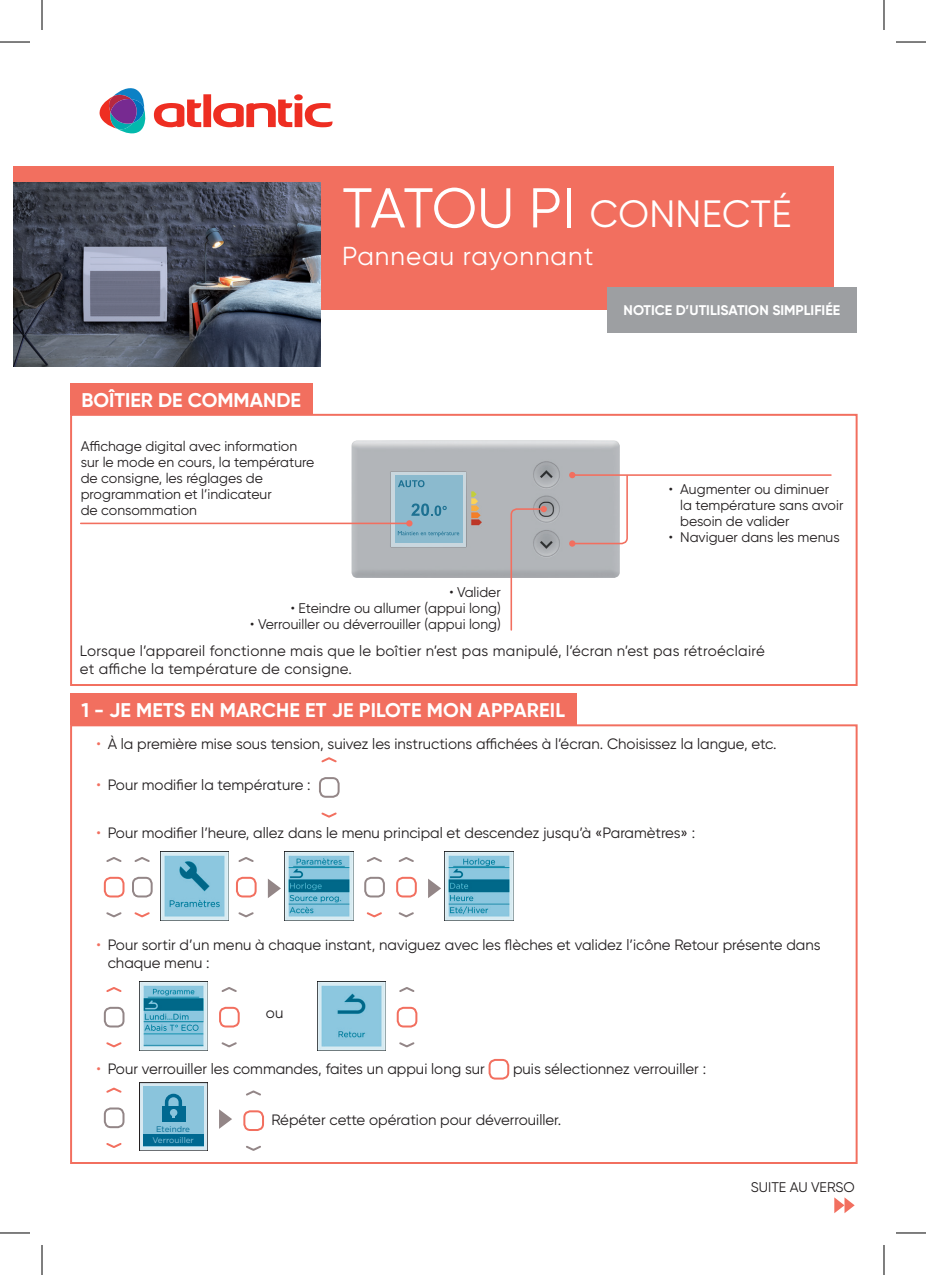
<style>
.page{position:relative;width:926px;height:1275px;background:#fff}
.page>*{position:absolute;margin:0;border:0;box-sizing:border-box;transform-origin:0 0}
.t1{font:38px "Gilroy";letter-spacing:.01em;color:#fff}
.t2{font:26px "Gilroy";letter-spacing:.04em;color:#fff}
.t3{font:700 19.8px "Gilroy";letter-spacing:.005em;color:#fff}
.t4{font:15px/18px "Gilroy";color:#231f20}
.t5{font:15px/18px "Gilroy";letter-spacing:.02em;color:#231f20}
.t6{font:14px/16px "Gilroy";color:#231f20}
.t7{font:700 14px "Gilroy";color:#fff}
.t8{font:8.2px "Gotham";color:#8ac4dc}
.t9{font:8.2px "Gotham";color:#006991}
.s1{font-size:56px}
.s2{color:#f26f5f}
</style>
<div class="page">
<div style="left:14px;top:166px;width:820px;height:144px;background:#f26f5f"></div>
<img style="left:14px;top:183px;width:307px;height:184px">
<svg style="left:100px;top:88px;width:46px;height:45px"></svg>
<svg style="left:154px;top:94px;width:178px;height:33px"></svg>
<div style="left:70px;top:414px;width:788px;height:272px;border:2px solid #f26f5f"></div>
<div style="left:70px;top:694px;width:506px;height:31px;background:#f26f5f"></div>
<div style="left:70px;top:383px;width:242px;height:31px;background:#f26f5f"></div>
<svg style="left:834px;top:1197px;width:21px;height:16px"></svg>
<div style="left:607px;top:287px;width:250px;height:45px;background:#9d9fa2"></div>
<svg style="left:106px;top:857px;width:16px;height:5px"></svg>
<svg style="left:106px;top:912px;width:16px;height:6px"></svg>
<div style="left:104px;top:877px;width:20px;height:20px;border:2px solid #f26f5f;border-radius:6px"></div>
<svg style="left:134px;top:857px;width:16px;height:5px"></svg>
<svg style="left:134px;top:912px;width:16px;height:6px"></svg>
<div style="left:132px;top:877px;width:21px;height:20px;border:2px solid #938687;border-radius:6px"></div>
<img style="left:160px;top:852px;width:68px;height:68px">
<svg style="left:238px;top:857px;width:16px;height:5px"></svg>
<svg style="left:238px;top:912px;width:16px;height:6px"></svg>
<div style="left:236px;top:877px;width:21px;height:20px;border:2px solid #f26f5f;border-radius:6px"></div>
<svg style="left:268px;top:879px;width:13px;height:19px"></svg>
<img style="left:285px;top:852px;width:68px;height:68px">
<svg style="left:367px;top:857px;width:15px;height:5px"></svg>
<svg style="left:366px;top:912px;width:16px;height:6px"></svg>
<div style="left:364px;top:877px;width:21px;height:20px;border:2px solid #938687;border-radius:6px"></div>
<svg style="left:398px;top:857px;width:16px;height:5px"></svg>
<svg style="left:398px;top:912px;width:16px;height:6px"></svg>
<div style="left:396px;top:877px;width:21px;height:20px;border:2px solid #f26f5f;border-radius:6px"></div>
<svg style="left:428px;top:878px;width:13px;height:20px"></svg>
<img style="left:445px;top:852px;width:68px;height:68px">
<svg style="left:106px;top:987px;width:16px;height:5px"></svg>
<svg style="left:106px;top:1042px;width:16px;height:6px"></svg>
<div style="left:104px;top:1006px;width:20px;height:21px;border:2px solid #938687;border-radius:6px"></div>
<img style="left:139px;top:982px;width:69px;height:68px">
<svg style="left:221px;top:987px;width:16px;height:5px"></svg>
<svg style="left:221px;top:1042px;width:16px;height:6px"></svg>
<div style="left:219px;top:1006px;width:21px;height:21px;border:2px solid #f26f5f;border-radius:6px"></div>
<img style="left:317px;top:982px;width:68px;height:68px">
<svg style="left:399px;top:987px;width:16px;height:5px"></svg>
<svg style="left:399px;top:1042px;width:16px;height:6px"></svg>
<div style="left:397px;top:1006px;width:20px;height:21px;border:2px solid #f26f5f;border-radius:6px"></div>
<div style="left:489px;top:1059px;width:20px;height:20px;border:2px solid #f26f5f;border-radius:6px"></div>
<svg style="left:106px;top:1087px;width:16px;height:6px"></svg>
<svg style="left:106px;top:1143px;width:16px;height:5px"></svg>
<div style="left:104px;top:1107px;width:20px;height:21px;border:2px solid #938687;border-radius:6px"></div>
<svg style="left:141px;top:1084px;width:65px;height:65px"></svg>
<div style="left:139px;top:1082px;width:69px;height:69px;border:1px solid #231f20"></div>
<div style="left:144px;top:1086px;width:60px;height:60px;background:#8ac4dc"></div>
<div style="left:144px;top:1134px;width:60px;height:12px;background:#006991"></div>
<div style="left:162px;top:1105px;width:24px;height:16px;background:#006991"></div>
<svg style="left:163px;top:1093px;width:21px;height:25px"></svg>
<svg style="left:219px;top:1109px;width:13px;height:20px"></svg>
<svg style="left:246px;top:1090px;width:15px;height:6px"></svg>
<svg style="left:246px;top:1145px;width:15px;height:6px"></svg>
<div style="left:243px;top:1110px;width:21px;height:21px;border:2px solid #f26f5f;border-radius:6px"></div>
<svg style="left:321px;top:757px;width:16px;height:6px"></svg>
<svg style="left:321px;top:812px;width:16px;height:6px"></svg>
<div style="left:319px;top:777px;width:21px;height:21px;border:2px solid #938687;border-radius:6px"></div>
<img style="left:352px;top:440px;width:268px;height:138px">
<hr style="left:572px;top:474px;width:259px;height:2px;background:#f26f5f">
<svg style="left:569px;top:472px;width:60px;height:73px;background:#c0b9bb"></svg>
<div style="left:569px;top:540px;width:6px;height:7px;background:#f26f5f;border-radius:50%"></div>
<svg style="left:510px;top:506px;width:37px;height:125px"></svg>
<div style="left:391px;top:472px;width:75px;height:75px;background:#c9d7de"></div>
<div style="left:395px;top:475px;width:68px;height:68px;background:#8bbace"></div>
<svg style="left:398px;top:480px;width:26px;height:7px"></svg>
<hr style="left:81px;top:522px;width:328px;height:2px;background:#f26f5f">
<svg style="left:398px;top:503px;width:61px;height:33px"></svg>
<hr style="left:0;top:42px;width:30px;height:1px;background:#000">
<hr style="left:896px;top:42px;width:30px;height:1px;background:#000">
<hr style="left:0;top:1232px;width:30px;height:1px;background:#000">
<hr style="left:896px;top:1232px;width:30px;height:1px;background:#000">
<hr style="left:42px;top:0;width:1px;height:30px;background:#000">
<hr style="left:42px;top:1245px;width:1px;height:30px;background:#000">
<hr style="left:884px;top:0;width:1px;height:30px;background:#000">
<hr style="left:884px;top:1245px;width:1px;height:30px;background:#000">
<h1 class="t1" style="left:342px;top:191px;width:451px"><span class="s1">TATOU PI</span> CONNECTÉ</h1>
<h2 class="t2" style="left:342px;top:240px;width:253px">Panneau rayonnant</h2>
<h3 class="t3" style="left:81px;top:387px;width:221px">BOÎTIER DE COMMANDE</h3>
<p class="t6" style="left:81px;top:438px;width:235px">Affichage digital avec information sur le mode en cours, la température de consigne, les réglages de programmation et l’indicateur<br>de consommation</p>
<p class="t6" style="left:449px;top:584px;width:53px">• Valider</p>
<p class="t6" style="left:291px;top:600px;width:212px">• Eteindre ou allumer (appui long)</p>
<p class="t6" style="left:250px;top:616px;width:252px">• Verrouiller ou déverrouiller (appui long)</p>
<p class="t7" style="left:624px;top:302px;width:218px">NOTICE D’UTILISATION SIMPLIFIÉE</p>
<p class="t6" style="left:680px;top:480px;width:165px;text-indent:-11px">• Augmenter ou diminuer la température sans avoir besoin de valider</p>
<p class="t6" style="left:669px;top:528px;width:172px">• Naviguer dans les menus</p>
<p class="t5" style="left:80px;top:642px;width:686px">Lorsque l’appareil fonctionne mais que le boîtier n’est pas manipulé, l’écran n’est pas rétroéclairé et affiche la température de consigne.</p>
<h3 class="t3" style="left:81px;top:698px;width:485px">1 - JE METS EN MARCHE ET JE PILOTE MON APPAREIL</h3>
<p class="t4" style="left:96px;top:734px;width:682px"><span class="s2">•</span> À la première mise sous tension, suivez les instructions affichées à l’écran. Choisissez la langue, etc.</p>
<p class="t4" style="left:96px;top:776px;width:216px"><span class="s2">•</span> Pour modifier la température :</p>
<p class="t4" style="left:96px;top:823px;width:600px"><span class="s2">•</span> Pour modifier l’heure, allez dans le menu principal et descendez jusqu’à «Paramètres» :</p>
<p class="t4" style="left:108px;top:935px;width:714px;text-indent:-11px"><span class="s2">•</span> Pour sortir d’un menu à chaque instant, naviguez avec les flèches et validez l’icône Retour présente dans chaque menu :</p>
<p class="t4" style="left:266px;top:1003px;width:19px">ou</p>
<p class="t4" style="left:96px;top:1059px;width:390px"><span class="s2">•</span> Pour verrouiller les commandes, faites un appui long sur</p>
<p class="t4" style="left:513px;top:1059px;width:195px">puis sélectionnez verrouiller :</p>
<p class="t9" style="left:156px;top:1123px;width:35px">Eteindre</p>
<p class="t8" style="left:152px;top:1135px;width:43px">Verrouiller</p>
<p class="t4" style="left:272px;top:1110px;width:291px">Répéter cette opération pour déverrouiller.</p>
<p class="t6" style="left:751px;top:1178px;width:105px">SUITE AU VERSO</p>
</div>
